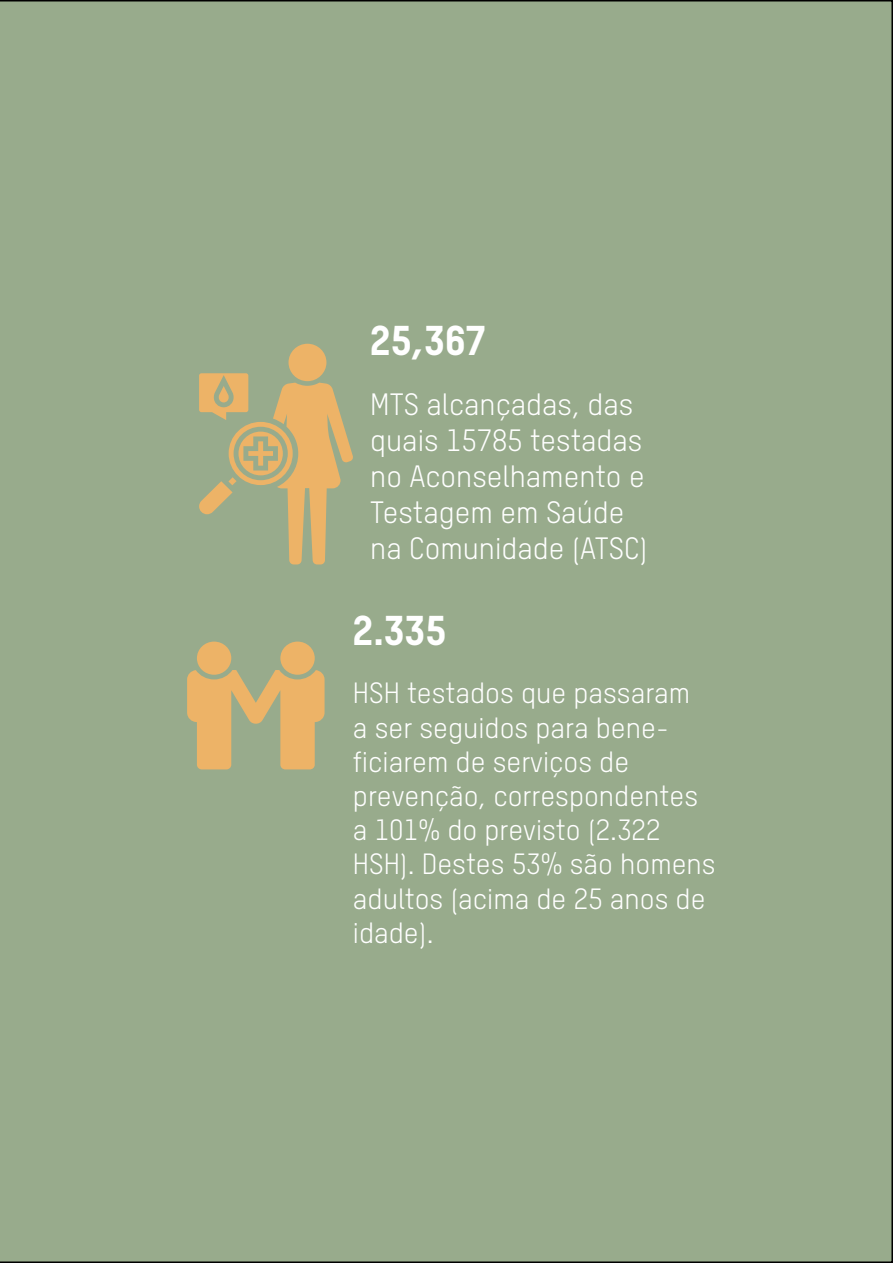
<style>
.page{position:relative;width:893px;height:1263px;background:#98ab8c}
.page>*{position:absolute;margin:0;border:0;box-sizing:border-box;transform-origin:0 0}
.t1{font:40.5px "T Star Pro Heavy";color:#fff}
.t2{font:30px/36px "T Star Pro Regular";color:#fff}
.t3{font:28.5px/34.2px "T Star Pro Regular";color:#fff}
</style>
<div class="page">
<svg style="left:199px;top:373px;width:154px;height:191px"></svg>
<div style="left:288px;top:344px;width:38px;height:37px;background:#edb367;border-radius:50%"></div>
<div style="left:197px;top:642px;width:34px;height:33px;background:#edb367;border-radius:50%"></div>
<svg style="left:187px;top:670px;width:138px;height:99px"></svg>
<div style="left:280px;top:642px;width:35px;height:33px;background:#edb367;border-radius:50%"></div>
<h1 class="t1" style="left:370px;top:309px;width:118px">25,367</h1>
<p class="t2" style="left:370px;top:384px;width:279px">MTS alcançadas, das quais 15785 testadas no Aconselhamento e<br>Testagem em Saúde na Comunidade (ATSC)</p>
<h1 class="t1" style="left:353px;top:599px;width:95px">2.335</h1>
<p class="t3" style="left:353px;top:674px;width:364px">HSH testados que passaram<br>a ser seguidos para bene&shy;ficiarem de serviços de prevenção, correspondentes a 101% do previsto (2.322<br>HSH). Destes 53% são homens adultos (acima de 25 anos de idade).</p>
</div>
